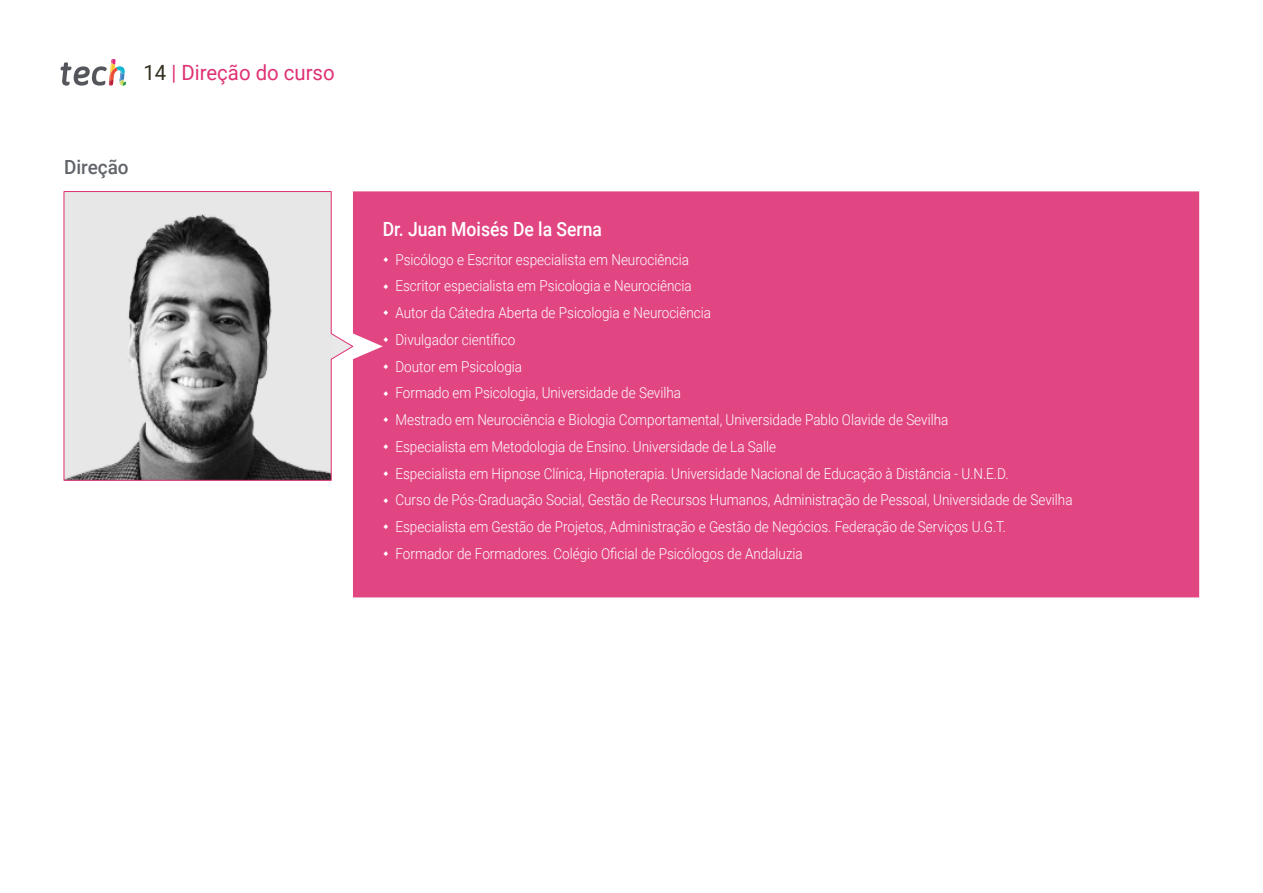
<style>
.page{position:relative;width:1263px;height:893px;background:#fff}
.page>*{position:absolute;margin:0;border:0;box-sizing:border-box;transform-origin:0 0}
.t1{font:21px "Roboto";color:#df3174}
.t2{font:500 19.5px "Roboto";color:#fff;scale:.9 1}
.t3{font:500 19.5px "Roboto";color:#61646a}
.t4{font:300 15px/26.7px "Roboto";color:#fff;scale:.9 1}
.s1{color:#312e20}
</style>
<div class="page">
<svg style="left:61px;top:59px;width:65px;height:27px"></svg>
<div style="left:353px;top:191px;width:846px;height:406px;background:#e24682"></div>
<svg style="left:64px;top:191px;width:289px;height:290px"></svg>
<svg style="left:384px;top:257px;width:4px;height:5px"></svg>
<svg style="left:384px;top:284px;width:4px;height:5px"></svg>
<svg style="left:384px;top:310px;width:4px;height:5px"></svg>
<svg style="left:384px;top:337px;width:4px;height:5px"></svg>
<svg style="left:384px;top:364px;width:4px;height:5px"></svg>
<svg style="left:384px;top:391px;width:4px;height:5px"></svg>
<svg style="left:384px;top:417px;width:4px;height:5px"></svg>
<svg style="left:384px;top:444px;width:4px;height:5px"></svg>
<svg style="left:384px;top:471px;width:4px;height:5px"></svg>
<svg style="left:384px;top:498px;width:4px;height:5px"></svg>
<svg style="left:384px;top:524px;width:4px;height:5px"></svg>
<svg style="left:384px;top:551px;width:4px;height:5px"></svg>
<h1 class="t1" style="left:144px;top:57px;width:193px"><span class="s1">14</span> | Direção do curso</h1>
<h2 class="t3" style="left:64px;top:154px;width:66px">Direção</h2>
<h2 class="t2" style="left:383px;top:215px;width:245px">Dr. Juan Moisés De la Serna</h2>
<p class="t4" style="left:395px;top:245px;width:754px">Psicólogo e Escritor especialista em Neurociência<br>Escritor especialista em Psicologia e Neurociência<br>Autor da Cátedra Aberta de Psicologia e Neurociência<br>Divulgador científico<br>Doutor em Psicologia<br>Formado em Psicologia, Universidade de Sevilha<br>Mestrado em Neurociência e Biologia Comportamental, Universidade Pablo Olavide de Sevilha<br>Especialista em Metodologia de Ensino. Universidade de La Salle<br>Especialista em Hipnose Clínica, Hipnoterapia. Universidade Nacional de Educação à Distância - U.N.E.D.<br>Curso de Pós-Graduação Social, Gestão de Recursos Humanos, Administração de Pessoal, Universidade de Sevilha Especialista em Gestão de Projetos, Administração e Gestão de Negócios. Federação de Serviços U.G.T.<br>Formador de Formadores. Colégio Oficial de Psicólogos de Andaluzia</p>
</div>
